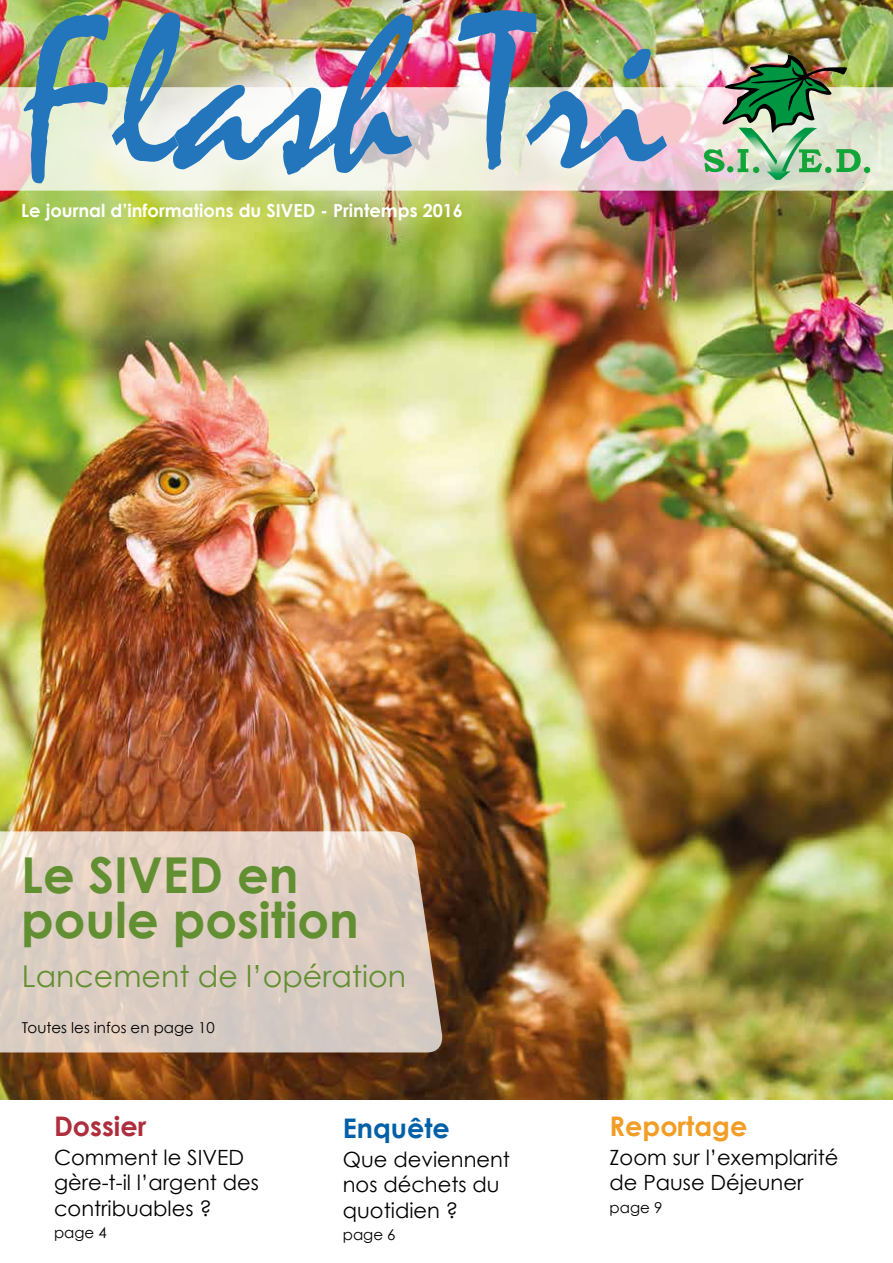
<style>
.page{position:relative;width:893px;height:1263px;background:#fff}
.page>*{position:absolute;margin:0;border:0;box-sizing:border-box;transform-origin:0 0}
.t1{font:225px "Mistral";color:#2376bc}
.t2{font:700 49.5px/45px "Century Gothic";color:#638f33}
.t3{font:30px "Century Gothic";color:#638f33}
.t4{font:700 27px "Century Gothic";color:#f29d25}
.t5{font:700 27px "Century Gothic";color:#af2e3d}
.t6{font:700 27px "Century Gothic";color:#0060a7}
.t7{font:21px/25.2px "Century Gothic";color:#000}
.t8{font:700 18px "Century Gothic";color:#fff}
.t9{font:15px "Century Gothic";color:#000}
</style>
<div class="page">
<img style="left:0;top:0;width:893px;height:1099px">
<svg style="left:0;top:831px;width:444px;height:221px;fill:#dccdc3"></svg>
<svg style="left:0;top:87px;width:893px;height:104px"></svg>
<img style="left:702px;top:54px;width:168px;height:126px">
<h1 class="t1" style="left:21px;top:-29px;width:647px">Flash Tri</h1>
<p class="t8" style="left:21px;top:199px;width:443px">Le journal d’informations du SIVED - Printemps 2016</p>
<h2 class="t2" style="left:21px;top:851px;width:339px">Le SIVED en poule position</h2>
<h3 class="t3" style="left:22px;top:958px;width:386px">Lancement de l’opération</h3>
<p class="t9" style="left:22px;top:1018px;width:194px">Toutes les infos en page 10</p>
<p class="t5" style="left:54px;top:1109px;width:94px">Dossier</p>
<p class="t7" style="left:54px;top:1144px;width:206px">Comment le SIVED gère-t-il l’argent des contribuables ?</p>
<p class="t9" style="left:54px;top:1223px;width:54px">page 4</p>
<p class="t6" style="left:343px;top:1111px;width:108px">Enquête</p>
<p class="t7" style="left:343px;top:1147px;width:169px">Que deviennent nos déchets du quotidien ?</p>
<p class="t9" style="left:343px;top:1225px;width:54px">page 6</p>
<p class="t4" style="left:610px;top:1109px;width:139px">Reportage</p>
<p class="t7" style="left:610px;top:1144px;width:230px">Zoom sur l’exemplarité de Pause Déjeuner</p>
<p class="t9" style="left:610px;top:1198px;width:54px">page 9</p>
</div>
